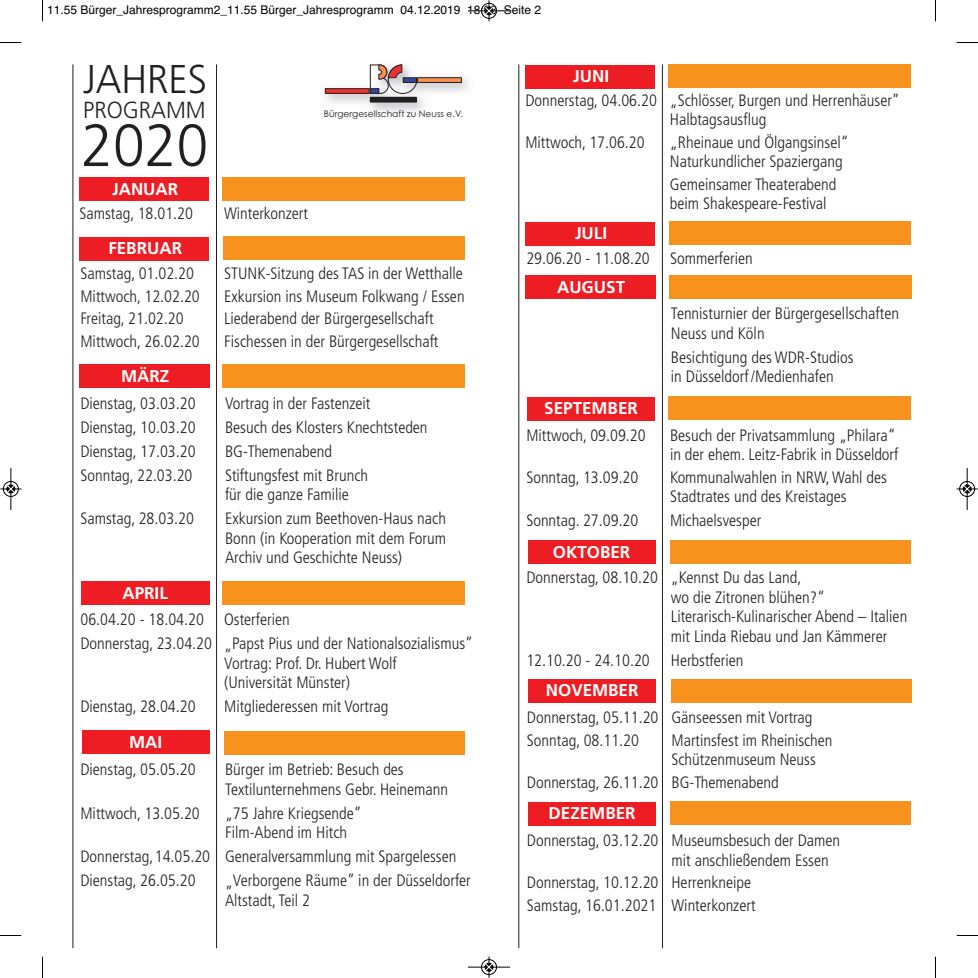
<style>
.page{position:relative;width:978px;height:978px;background:#fff}
.page>*{position:absolute;margin:0;border:0;box-sizing:border-box;transform-origin:0 0}
.t1{font:300 59.7px "Frutiger";color:#231f20;scale:.96 1}
.t2{font:300 40.2px "Frutiger";color:#231f20;scale:.96 1}
.t3{font:300 23.25px "Frutiger";color:#231f20;scale:.96 1}
.t4{font:700 17.1px "Frutiger";color:#fff}
.t5{font:300 condensed 16.5px/19.5px "Frutiger";color:#231f20}
.t6{font:12px "Helvetica";color:#000}
.t7{font:9.15px "Century Gothic";color:#231f20}
</style>
<div class="page">
<div style="left:223px;top:177px;width:242px;height:24px;background:#f7931d"></div>
<img style="left:324px;top:65px;width:144px;height:47px">
<hr style="left:418px;top:78px;width:43px;height:4px;background:#f69151">
<div style="left:417px;top:78px;width:45px;height:5px;border:1px solid #231f20"></div>
<hr style="left:325px;top:89px;width:44px;height:4px;background:#ee3031">
<div style="left:325px;top:88px;width:44px;height:6px;border:1px solid #231f20"></div>
<div style="left:370px;top:97px;width:47px;height:5px;background:#231f20"></div>
<svg style="left:370px;top:64px;width:47px;height:30px"></svg>
<div style="left:80px;top:177px;width:129px;height:24px;background:#ee1d23"></div>
<hr style="left:73px;top:64px;width:1px;height:884px;background:#231f20">
<hr style="left:216px;top:64px;width:1px;height:884px;background:#231f20">
<div style="left:80px;top:237px;width:129px;height:24px;background:#ee1d23"></div>
<div style="left:223px;top:236px;width:242px;height:24px;background:#f7931d"></div>
<div style="left:80px;top:364px;width:130px;height:24px;background:#ee1d23"></div>
<div style="left:81px;top:581px;width:129px;height:24px;background:#ee1d23"></div>
<div style="left:223px;top:364px;width:242px;height:24px;background:#f7931d"></div>
<div style="left:223px;top:581px;width:242px;height:24px;background:#f7931d"></div>
<div style="left:82px;top:730px;width:128px;height:24px;background:#ee1d23"></div>
<div style="left:225px;top:731px;width:240px;height:24px;background:#f7931d"></div>
<div style="left:668px;top:64px;width:243px;height:24px;background:#f7931d"></div>
<div style="left:525px;top:65px;width:130px;height:23px;background:#ee1d23"></div>
<hr style="left:518px;top:64px;width:1px;height:884px;background:#231f20">
<hr style="left:662px;top:64px;width:1px;height:884px;background:#231f20">
<div style="left:525px;top:222px;width:130px;height:24px;background:#ee1d23"></div>
<div style="left:669px;top:221px;width:242px;height:24px;background:#f7931d"></div>
<div style="left:525px;top:275px;width:130px;height:24px;background:#ee1d23"></div>
<div style="left:527px;top:397px;width:128px;height:24px;background:#ee1d23"></div>
<div style="left:669px;top:275px;width:243px;height:24px;background:#f7931d"></div>
<div style="left:668px;top:396px;width:243px;height:24px;background:#f7931d"></div>
<div style="left:528px;top:540px;width:127px;height:24px;background:#ee1d23"></div>
<div style="left:671px;top:540px;width:240px;height:24px;background:#f7931d"></div>
<div style="left:528px;top:679px;width:128px;height:23px;background:#ee1d23"></div>
<div style="left:671px;top:679px;width:240px;height:24px;background:#f7931d"></div>
<div style="left:528px;top:802px;width:128px;height:24px;background:#ee1d23"></div>
<div style="left:670px;top:801px;width:240px;height:24px;background:#f7931d"></div>
<svg style="left:42px;top:0;width:1px;height:21px"></svg>
<svg style="left:0;top:42px;width:21px;height:1px"></svg>
<svg style="left:935px;top:0;width:1px;height:21px"></svg>
<svg style="left:957px;top:42px;width:21px;height:1px"></svg>
<svg style="left:42px;top:957px;width:1px;height:21px"></svg>
<svg style="left:0;top:935px;width:21px;height:1px"></svg>
<svg style="left:935px;top:957px;width:1px;height:21px"></svg>
<svg style="left:957px;top:935px;width:21px;height:1px"></svg>
<hr style="left:468px;top:11px;width:42px;height:1px;background:#000">
<div style="left:481px;top:3px;width:16px;height:16px;border:1px solid #000;border-radius:50%"></div>
<svg style="left:485px;top:0;width:8px;height:21px"></svg>
<hr style="left:468px;top:967px;width:42px;height:1px;background:#000">
<div style="left:481px;top:959px;width:16px;height:16px;border:1px solid #000;border-radius:50%"></div>
<svg style="left:485px;top:957px;width:8px;height:21px"></svg>
<hr style="left:11px;top:468px;width:1px;height:42px;background:#000">
<div style="left:3px;top:481px;width:16px;height:16px;border:1px solid #000;border-radius:50%"></div>
<svg style="left:0;top:485px;width:21px;height:8px"></svg>
<hr style="left:967px;top:468px;width:1px;height:42px;background:#000">
<div style="left:959px;top:481px;width:16px;height:16px;border:1px solid #000;border-radius:50%"></div>
<svg style="left:957px;top:485px;width:21px;height:8px"></svg>
<p class="t6" style="left:47px;top:2px;width:496px">11.55 Bürger_Jahresprogramm2_11.55 Bürger_Jahresprogramm 04.12.2019 18:03 Seite 2</p>
<h2 class="t2" style="left:83px;top:63px;width:131px">JAHRES</h2>
<h1 class="t1" style="left:81px;top:121px;width:134px">2020</h1>
<h3 class="t3" style="left:83px;top:100px;width:129px">PROGRAMM</h3>
<p class="t7" style="left:324px;top:108px;width:141px">Bürgergesellschaft zu Neuss e.V.</p>
<p class="t4" style="left:112px;top:182px;width:68px">JANUAR</p>
<p class="t5" style="left:79px;top:205px;width:115px">Samstag, 18.01.20</p>
<p class="t5" style="left:224px;top:205px;width:86px">Winterkonzert</p>
<p class="t4" style="left:108px;top:242px;width:75px">FEBRUAR</p>
<p class="t5" style="left:80px;top:265px;width:115px">Samstag, 01.02.20</p>
<p class="t5" style="left:224px;top:265px;width:240px">STUNK-Sitzung des TAS in der Wetthalle</p>
<p class="t5" style="left:80px;top:288px;width:121px">Mittwoch, 12.02.20</p>
<p class="t5" style="left:224px;top:288px;width:242px">Exkursion ins Museum Folkwang / Essen</p>
<p class="t5" style="left:80px;top:310px;width:105px">Freitag, 21.02.20</p>
<p class="t5" style="left:224px;top:310px;width:211px">Liederabend der Bürgergesellschaft</p>
<p class="t5" style="left:80px;top:333px;width:121px">Mittwoch, 26.02.20</p>
<p class="t5" style="left:224px;top:333px;width:216px">Fischessen in der Bürgergesellschaft</p>
<p class="t4" style="left:121px;top:369px;width:50px">MÄRZ</p>
<p class="t5" style="left:80px;top:394px;width:117px">Dienstag, 03.03.20</p>
<p class="t5" style="left:225px;top:394px;width:147px">Vortrag in der Fastenzeit</p>
<p class="t5" style="left:80px;top:418px;width:117px">Dienstag, 10.03.20</p>
<p class="t5" style="left:225px;top:418px;width:204px">Besuch des Klosters Knechtsteden</p>
<p class="t5" style="left:80px;top:442px;width:117px">Dienstag, 17.03.20</p>
<p class="t5" style="left:225px;top:442px;width:109px">BG-Themenabend</p>
<p class="t5" style="left:80px;top:466px;width:114px">Sonntag, 22.03.20</p>
<p class="t5" style="left:225px;top:466px;width:145px">Stiftungsfest mit Brunch für die ganze Familie</p>
<p class="t5" style="left:80px;top:510px;width:115px">Samstag, 28.03.20</p>
<p class="t5" style="left:225px;top:510px;width:223px;text-align:justify">Exkursion zum Beethoven-Haus nach Bonn (in Kooperation mit dem Forum Archiv und Geschichte Neuss)</p>
<p class="t4" style="left:123px;top:586px;width:47px">APRIL</p>
<p class="t5" style="left:80px;top:609px;width:211px;line-height:24px">06.04.20 - 18.04.20 Osterferien<br>Donnerstag, 23.04.20</p>
<p class="t5" style="left:224px;top:635px;width:250px;text-indent:8px">Papst Pius und der Nationalsozialismus”<br>Vortrag: Prof. Dr. Hubert Wolf<br>(Universität Münster)</p>
<p class="t5" style="left:224px;top:646px;width:9px">”</p>
<p class="t5" style="left:80px;top:698px;width:117px">Dienstag, 28.04.20</p>
<p class="t5" style="left:224px;top:698px;width:166px">Mitgliederessen mit Vortrag</p>
<p class="t4" style="left:129px;top:735px;width:35px">MAI</p>
<p class="t5" style="left:80px;top:761px;width:117px">Dienstag, 05.05.20</p>
<p class="t5" style="left:225px;top:761px;width:225px">Bürger im Betrieb: Besuch des<br>Textilunternehmens Gebr. Heinemann</p>
<p class="t5" style="left:80px;top:805px;width:121px">Mittwoch, 13.05.20</p>
<p class="t5" style="left:225px;top:816px;width:9px">”</p>
<p class="t5" style="left:225px;top:805px;width:138px;text-indent:8px">75 Jahre Kriegsende”<br>Film-Abend im Hitch</p>
<p class="t5" style="left:80px;top:846px;width:377px;line-height:24px">Donnerstag,14.05.20 Generalversammlung mit Spargelessen<br>Dienstag, 26.05.20</p>
<p class="t5" style="left:225px;top:872px;width:247px;text-indent:8px">Verborgene Räume” in der Düsseldorfer<br>Altstadt, Teil 2</p>
<p class="t5" style="left:225px;top:883px;width:9px">”</p>
<p class="t4" style="left:573px;top:69px;width:37px">JUNI</p>
<p class="t5" style="left:670px;top:92px;width:231px;text-indent:-145px">Donnerstag, 04.06.20 „Schlösser, Burgen und Herrenhäuser”<br>Halbtagsausflug</p>
<p class="t5" style="left:525px;top:134px;width:121px">Mittwoch, 17.06.20</p>
<p class="t5" style="left:670px;top:134px;width:180px">„Rheinaue und Ölgangsinsel“<br>Naturkundlicher Spaziergang</p>
<p class="t5" style="left:670px;top:176px;width:168px">Gemeinsamer Theaterabend beim Shakespeare-Festival</p>
<p class="t4" style="left:575px;top:227px;width:34px">JULI</p>
<p class="t5" style="left:526px;top:250px;width:228px">29.06.20 - 11.08.20 Sommerferien</p>
<p class="t4" style="left:557px;top:280px;width:70px">AUGUST</p>
<p class="t4" style="left:544px;top:402px;width:95px">SEPTEMBER</p>
<p class="t5" style="left:671px;top:305px;width:230px">Tennisturnier der Bürgergesellschaften<br>Neuss und Köln</p>
<p class="t5" style="left:671px;top:349px;width:184px">Besichtigung des WDR-Studios in Düsseldorf/Medienhafen</p>
<p class="t5" style="left:526px;top:427px;width:121px">Mittwoch, 09.09.20</p>
<p class="t5" style="left:670px;top:427px;width:230px">Besuch der Privatsammlung „Philara“ in der ehem. Leitz-Fabrik in Düsseldorf</p>
<p class="t5" style="left:526px;top:469px;width:114px">Sonntag, 13.09.20</p>
<p class="t5" style="left:670px;top:469px;width:219px">Kommunalwahlen in NRW,Wahl des<br>Stadtrates und des Kreistages</p>
<p class="t5" style="left:526px;top:512px;width:114px">Sonntag. 27.09.20</p>
<p class="t5" style="left:670px;top:512px;width:93px">Michaelsvesper</p>
<p class="t4" style="left:553px;top:545px;width:79px">OKTOBER</p>
<p class="t5" style="left:671px;top:569px;width:238px;text-indent:-145px">Donnerstag, 08.10.20 „Kennst Du das Land,<br>wo die Zitronen blühen?“ Literarisch-Kulinarischer Abend – Italien mit Linda Riebau und Jan Kämmerer</p>
<p class="t5" style="left:526px;top:652px;width:125px">12.10.20 - 24.10.20</p>
<p class="t5" style="left:671px;top:652px;width:74px">Herbstferien</p>
<p class="t4" style="left:546px;top:683px;width:94px">NOVEMBER</p>
<p class="t5" style="left:527px;top:708px;width:287px;line-height:22.5px">Donnerstag, 05.11.20 Gänseessen mit Vortrag<br>Sonntag, 08.11.20</p>
<p class="t5" style="left:671px;top:732px;width:163px">Martinsfest im Rheinischen<br>Schützenmuseum Neuss</p>
<p class="t5" style="left:527px;top:774px;width:253px">Donnerstag, 26.11.20 BG-Themenabend</p>
<p class="t4" style="left:549px;top:807px;width:88px">DEZEMBER</p>
<p class="t5" style="left:671px;top:832px;width:170px;text-indent:-145px">Donnerstag, 03.12.20 Museumsbesuch der Damen mit anschließendem Essen</p>
<p class="t5" style="left:527px;top:873px;width:230px;line-height:22.5px">Donnerstag, 10.12.20 Herrenkneipe<br>Samstag, 16.01.2021 Winterkonzert</p>
</div>
